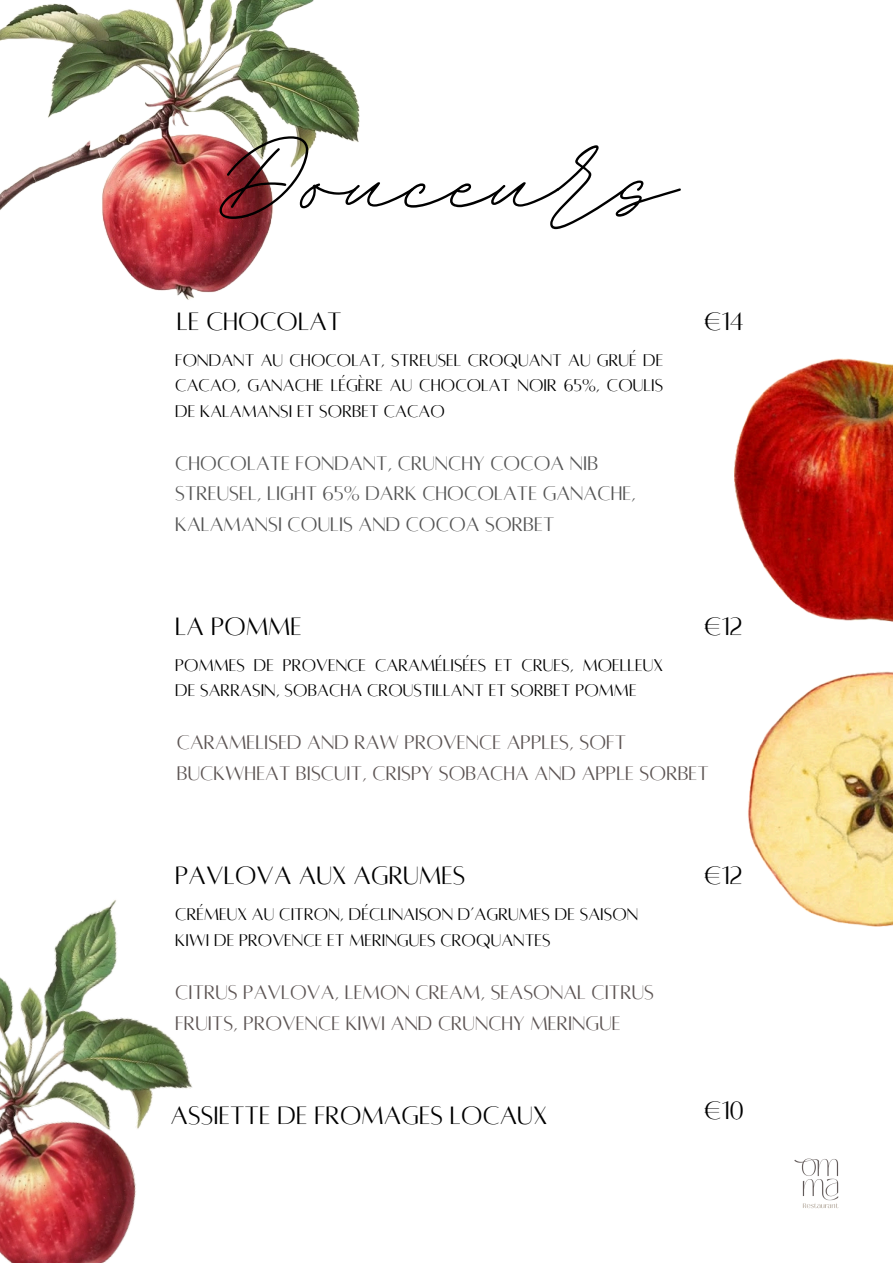
<style>
.page{position:relative;width:893px;height:1263px;background:#fff}
.page>*{position:absolute;margin:0;border:0;box-sizing:border-box;transform-origin:0 0}
.t1{font:208.58px "BD Script";color:#000}
.t2{font:27.75px "Alta regular";color:#000}
.t3{font:21.75px/30.4px "Alta regular";color:#5c5453}
.t4{font:21.75px/30.4px "Alta regular";color:#545454}
.t5{font:18.75px/25.9px "Alta regular";color:#000}
</style>
<div class="page">
<img style="left:794px;top:1158px;width:45px;height:51px">
<img style="left:0;top:0;width:360px;height:300px">
<img style="left:0;top:900px;width:192px;height:363px">
<img style="left:734px;top:358px;width:159px;height:569px">
<h2 class="t1" style="left:218px;top:42px;width:458px">Douceurs</h2>
<p class="t2" style="left:177px;top:308px;width:166px">LE CHOCOLAT</p>
<p class="t5" style="left:175px;top:347px;width:489px;text-align:justify">FONDANT AU CHOCOLAT, STREUSEL CROQUANT AU GRUÉ DE CACAO, GANACHE LÉGÈRE AU CHOCOLAT NOIR 65%, COULIS DE KALAMANSI ET SORBET CACAO</p>
<h3 class="t4" style="left:175px;top:448px;width:462px">CHOCOLATE FONDANT, CRUNCHY COCOA NIB<br>STREUSEL, LIGHT 65% DARK CHOCOLATE GANACHE,<br>KALAMANSI COULIS AND COCOA SORBET</h3>
<p class="t2" style="left:704px;top:308px;width:41px">€14</p>
<h2 class="t2" style="left:175px;top:613px;width:128px">LA POMME</h2>
<p class="t5" style="left:175px;top:652px;width:489px">POMMES DE PROVENCE CARAMÉLISÉES ET CRUES, MOELLEUX<br>DE SARRASIN, SOBACHA CROUSTILLANT ET SORBET POMME</p>
<h2 class="t2" style="left:704px;top:613px;width:40px">€12</h2>
<h3 class="t3" style="left:177px;top:727px;width:533px">CARAMELISED AND RAW PROVENCE APPLES, SOFT<br>BUCKWHEAT BISCUIT, CRISPY SOBACHA AND APPLE SORBET</h3>
<h2 class="t2" style="left:175px;top:862px;width:292px">PAVLOVA AUX AGRUMES</h2>
<p class="t5" style="left:175px;top:901px;width:464px">CRÉMEUX AU CITRON, DÉCLINAISON D’AGRUMES DE SAISON</p>
<h2 class="t5" style="left:175px;top:927px;width:377px">KIWI DE PROVENCE ET MERINGUES CROQUANTES</h2>
<h1 class="t3" style="left:175px;top:977px;width:480px">CITRUS PAVLOVA, LEMON CREAM, SEASONAL CITRUS<br>FRUITS, PROVENCE KIWI AND CRUNCHY MERINGUE</h1>
<p class="t2" style="left:170px;top:1102px;width:378px">ASSIETTE DE FROMAGES LOCAUX</p>
<h2 class="t2" style="left:704px;top:862px;width:40px">€12</h2>
<p class="t2" style="left:704px;top:1096px;width:41px">€10</p>
</div>
